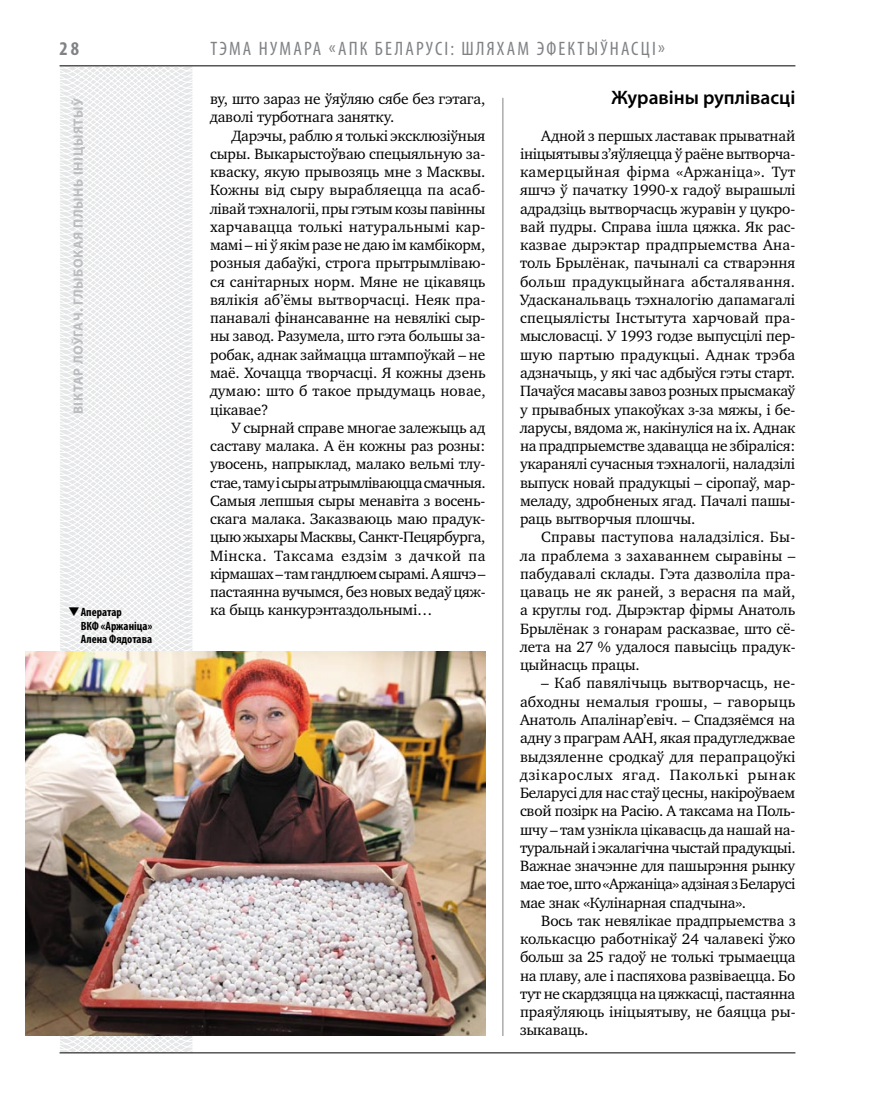
<style>
.page{position:relative;width:872px;height:1106px;background:#fff}
.page>*{position:absolute;margin:0;border:0;box-sizing:border-box;transform-origin:0 0}
.t1{font:condensed 19.5px "Myriad Pro";letter-spacing:.11em;color:#808285}
.t2{font:600 19.5px "Myriad Pro";color:#000}
.t3{font:700 condensed 19.5px "Myriad Pro";color:#808285}
.t4{font:15.3px/18.3px "Charter C";letter-spacing:-.01em;color:#000;text-align:justify}
.t5{font:700 13.5px "Myriad Pro";letter-spacing:.04em;color:#bcbdc0}
.t6{font:700 condensed 12px/13.5px "Myriad Pro";color:#000}
</style>
<div class="page">
<svg style="left:25px;top:65px;width:226px;height:989px"></svg>
<hr style="left:502px;top:98px;width:1px;height:938px;background:#808285">
<hr style="left:60px;top:1052px;width:735px;height:1px;background:#000">
<hr style="left:60px;top:65px;width:735px;height:1px;background:#000">
<img style="left:25px;top:652px;width:460px;height:383px">
<svg style="left:80px;top:616px;width:12px;height:1px"></svg>
<p class="t3" style="left:60px;top:37px;width:21px">28</p>
<p class="t5" style="left:69px;top:414px;width:318px;rotate:-90deg">Віктар ЛОЎГАЧ. Глыбокая плынь ініцыятыў</p>
<p class="t6" style="left:81px;top:605px;width:73px;text-indent:-13px">❑Аператар<br>ВКФ «Аржаніца»<br>Алена Фядотава</p>
<p class="t1" style="left:210px;top:37px;width:456px">Тэма нумара «АПК Беларусі: шляхам эфектыўнасці»</p>
<p class="t4" style="left:210px;top:90px;width:277px">ву, што зараз не ўяўляю сябе без гэтага, даволі турботнага занятку.</p>
<p class="t4" style="left:210px;top:126px;width:277px;text-indent:21px">Дарэчы, раблю я толькі эксклюзіўныя сыры. Выкарыстоўваю спецыяльную за&shy;кваску, якую прывозяць мне з Масквы.<br>Кожны від сыру вырабляецца па асаб&shy;лівай тэхналогіі, пры гэтым козы павінны харчавацца толькі натуральнымі кар&shy;мамі – ні ў якім разе не даю ім камбікорм, розныя дабаўкі, строга прытрымліваю&shy;ся санітарных норм. Мяне не цікавяць вялікія аб’ёмы вытворчасці. Неяк пра&shy;панавалі фінансаванне на невялікі сыр&shy;ны завод. Разумела, што гэта большы за&shy;робак, аднак займацца штампоўкай – не маё. Хочацца творчасці. Я кожны дзень думаю: што б такое прыдумаць новае, цікавае?</p>
<p class="t4" style="left:210px;top:418px;width:277px;text-indent:21px">У сырнай справе многае залежыць ад саставу малака. А ён кожны раз розны: увосень, напрыклад, малако вельмі тлу&shy;стае, таму і сыры атрымліваюцца смачныя.<br>Самыя лепшыя сыры менавіта з восень&shy;скага малака. Заказваюць маю прадук&shy;цыю жыхары Масквы, Санкт-Пецярбурга, Мінска. Таксама ездзім з дачкой па кірмашах – там гандлюем сырамі. А яшчэ – пастаянна вучымся, без новых ведаў цяж&shy;ка быць канкурэнтаздольнымі…</p>
<p class="t2" style="left:611px;top:85px;width:185px">Журавіны руплівасці</p>
<p class="t4" style="left:520px;top:126px;width:277px;text-indent:21px">Адной з першых ластавак прыватнай ініцыятывы з’яўляецца ў раёне вытворча&shy;камерцыйная фірма «Аржаніца». Тут яшчэ ў пачатку 1990-х гадоў вырашылі адрадзіць вытворчасць журавін у цукро&shy;вай пудры. Справа ішла цяжка. Як рас&shy;казвае дырэктар прадпрыемства Ана&shy;толь Брылёнак, пачыналі са стварэння больш прадукцыйнага абсталявання.<br>Удасканальваць тэхналогію дапамагалі спецыялісты Інстытута харчовай пра&shy;мысловасці. У 1993 годзе выпусцілі пер&shy;шую партыю прадукцыі. Аднак трэба адзначыць, у які час адбыўся гэты старт.<br>Пачаўся масавы завоз розных прысмакаў у прывабных упакоўках з-за мяжы, і бе&shy;ларусы, вядома ж, накінуліся на іх. Аднак на прадпрыемстве здавацца не збіраліся: укаранялі сучасныя тэхналогіі, наладзілі выпуск новай прадукцыі – сіропаў, мар&shy;меладу, здробненых ягад. Пачалі пашы&shy;раць вытворчыя плошчы.</p>
<p class="t4" style="left:520px;top:528px;width:277px;text-indent:21px">Справы паступова наладзіліся. Бы&shy;ла праблема з захаваннем сыравіны – пабудавалі склады. Гэта дазволіла пра&shy;цаваць не як раней, з верасня па май, а круглы год. Дырэктар фірмы Анатоль Брылёнак з гонарам расказвае, што сё&shy;лета на 27 % удалося павысіць прадук&shy;цыйнасць працы.</p>
<p class="t4" style="left:520px;top:674px;width:277px;text-indent:21px">– Каб павялічыць вытворчасць, не&shy;абходны немалыя грошы, – гаворыць Анатоль Апалінар’евіч. – Спадзяёмся на адну з праграм ААН, якая прадугледжвае выдзяленне сродкаў для перапрацоўкі дзікарослых ягад. Паколькі рынак Беларусі для нас стаў цесны, накіроўваем свой позірк на Расію. А таксама на Поль&shy;шчу – там узнікла цікавасць да нашай на&shy;туральнай і экалагічна чыстай прадукцыі.<br>Важнае значэнне для пашырэння рынку мае тое, што «Аржаніца» адзіная з Беларусі мае знак «Кулінарная спадчына».</p>
<p class="t4" style="left:520px;top:911px;width:277px;text-indent:21px">Вось так невялікае прадпрыемства з колькасцю работнікаў 24 чалавекі ўжо больш за 25 гадоў не толькі трымаецца на плаву, але і паспяхова развіваецца. Бо тут не скардзяцца на цяжкасці, пастаянна праяўляюць ініцыятыву, не баяцца ры&shy;зыкаваць.</p>
</div>
